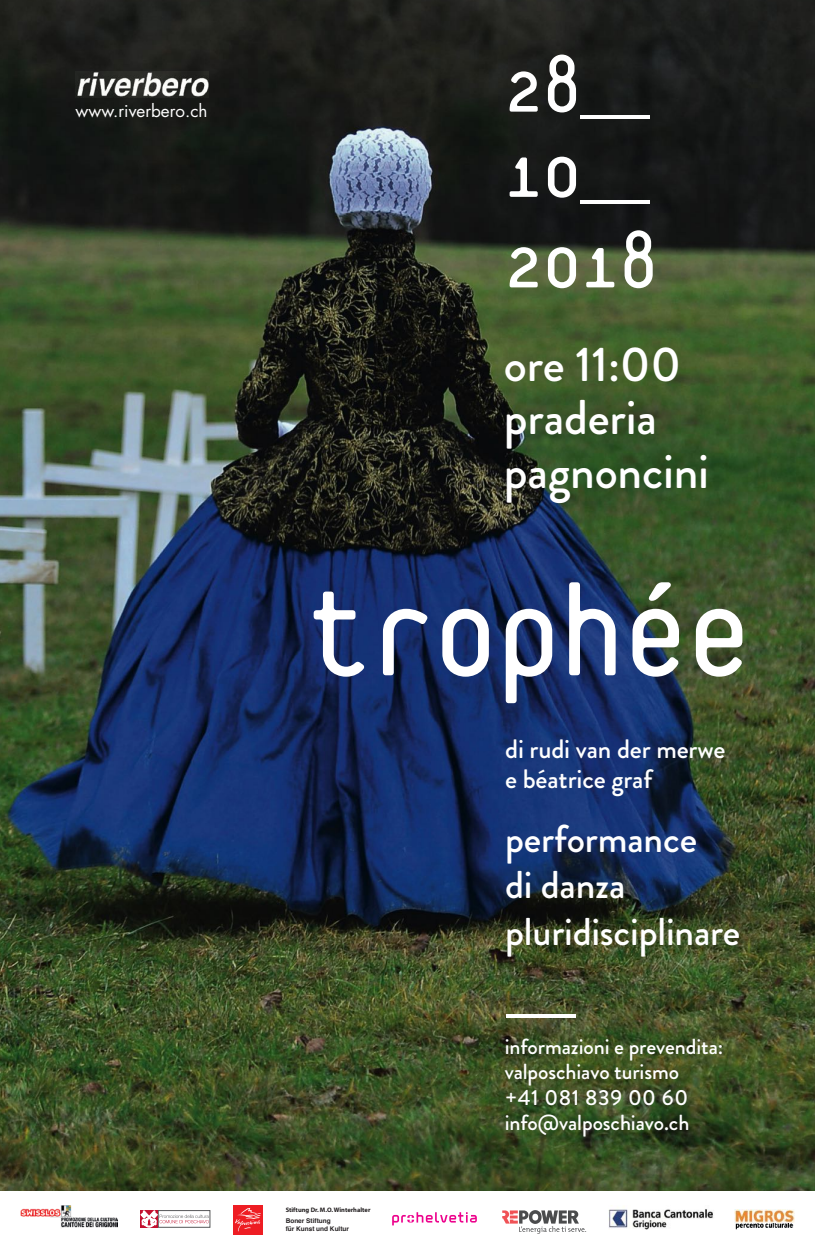
<style>
.page{position:relative;width:815px;height:1248px;background:#fff}
.page>*{position:absolute;margin:0;border:0;box-sizing:border-box;transform-origin:0 0}
.t1{font:140.75px "Platelet";letter-spacing:-.01em;color:#fff}
.t2{font:85.25px/87.8px "Platelet";letter-spacing:-.01em;color:#fff;text-align:justify}
.t3{font:55.25px "Platelet";color:#fff;scale:2.69 1}
.t4{font:500 48.75px/53.2px "Brandon Grotesque";letter-spacing:-.005em;color:#fff}
.t5{font:500 38.75px/46.5px "Brandon Grotesque";letter-spacing:-.005em;color:#fff}
.t6{font:500 26.5px/29.8px "Brandon Grotesque";letter-spacing:-.005em;color:#fff}
.t7{font:500 21.75px/25.2px "Brandon Grotesque";letter-spacing:-.005em;color:#fff}
.t8{font:17px "Futura CE";color:#fff}
.t9{font:700 6.5px/7.8px "Helvetica";color:#231f20}
.t10{font:700 6.5px "Myriad";color:#231f20}
.s1{font-size:55.25px}
</style>
<div class="page">
<img style="left:0;top:0;width:815px;height:1191px">
<img style="left:75px;top:71px;width:134px;height:27px">
<img style="left:734px;top:1209px;width:61px;height:20px">
<img style="left:608px;top:1209px;width:105px;height:20px">
<svg style="left:141px;top:1210px;width:68px;height:17px"></svg>
<img style="left:21px;top:1205px;width:97px;height:23px">
<svg style="left:233px;top:1205px;width:29px;height:28px"></svg>
<svg style="left:392px;top:1212px;width:85px;height:13px"></svg>
<svg style="left:502px;top:1210px;width:84px;height:23px"></svg>
<p class="t8" style="left:75px;top:100px;width:133px">www.riverbero.ch</p>
<h2 class="t2" style="left:504px;top:47px;width:156px">28<span class="s1">_ </span>10<span class="s1">_ </span>2018</h2>
<h3 class="t4" style="left:504px;top:338px;width:207px">ore 11:00 praderia pagnoncini</h3>
<h1 class="t1" style="left:306px;top:577px;width:447px">trophée</h1>
<p class="t6" style="left:505px;top:734px;width:222px">di rudi van der merwe e béatrice graf</p>
<h3 class="t5" style="left:505px;top:815px;width:237px">performance<br>di danza pluridisciplinare</h3>
<h3 class="t3" style="left:506px;top:972px;width:27px">_</h3>
<p class="t10" style="left:286px;top:1206px;width:86px">Stiftung Dr. M.O. Winterhalter</p>
<p class="t9" style="left:286px;top:1216px;width:65px">Boner Stiftung<br>für Kunst und Kultur</p>
<p class="t7" style="left:505px;top:1034px;width:220px">informazioni e prevendita: valposchiavo turismo<br>+41 081 839 00 60 info@valposchiavo.ch</p>
</div>
